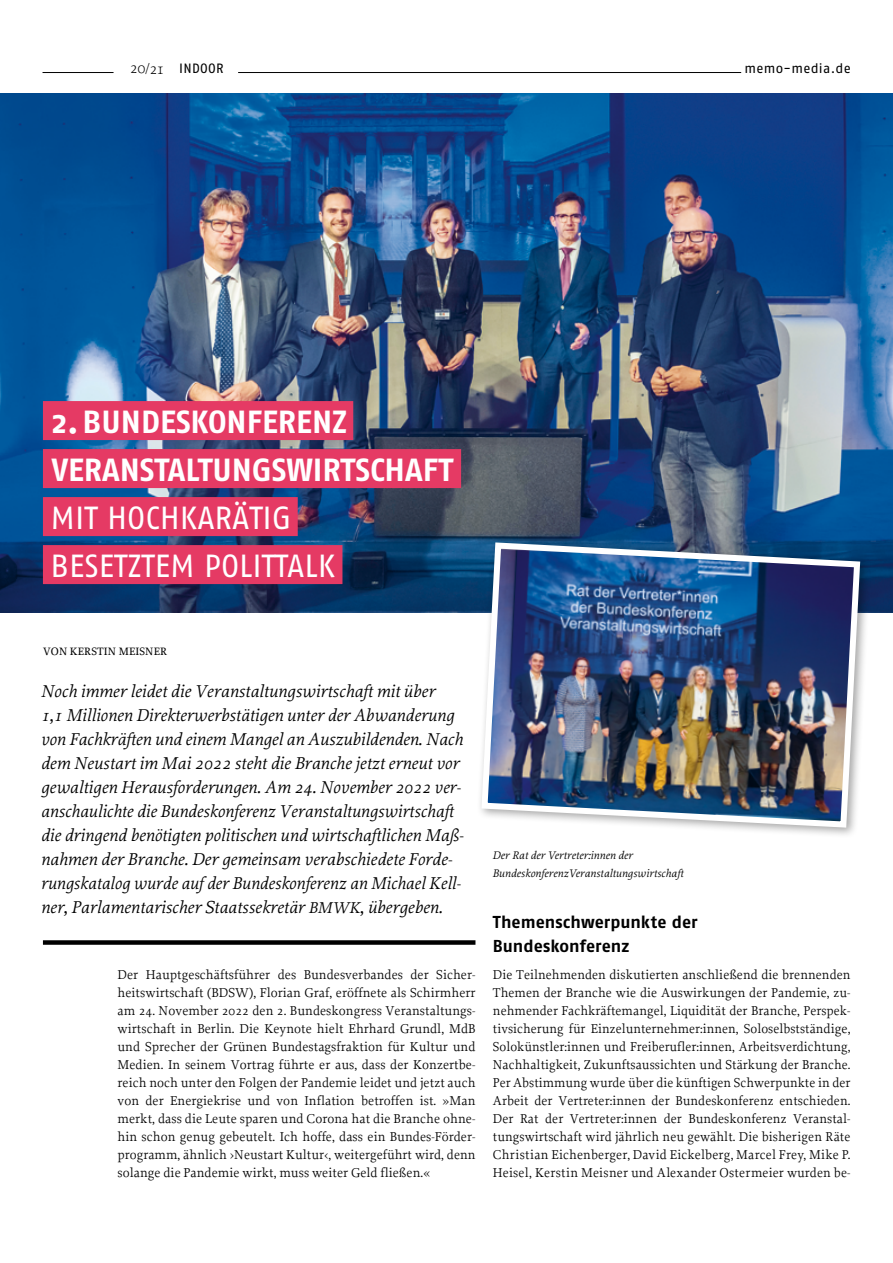
<style>
.page{position:relative;width:893px;height:1263px;background:#fff}
.page>*{position:absolute;margin:0;border:0;box-sizing:border-box;transform-origin:0 0}
.t1{font:700 31.95px/48px "Fago No";color:#fff}
.t2{font:31.95px/48px "Fago No";color:#fff}
.t3{font:italic 18px/24px "Proforma";letter-spacing:.005em;color:#000}
.t4{font:700 17.25px/24px "Fago No";color:#000}
.t5{font:300 16.5px "Proforma";color:#000}
.t6{font:13.5px/18px "Proforma";letter-spacing:.005em;color:#000;text-align:justify}
.t7{font:13.5px "Fago No";letter-spacing:.02em;color:#000}
.t8{font:italic 11.55px/18px "Proforma";letter-spacing:.01em;color:#000}
.t9{font:500 11.25px "Proforma";letter-spacing:.01em;color:#000}
.s1{font-size:16.5px}
</style>
<div class="page">
<img style="left:0;top:94px;width:892px;height:518px">
<div style="left:476px;top:537px;width:395px;height:302px;background:#000;opacity:.35"></div>
<img style="left:478px;top:539px;width:385px;height:292px">
<hr style="left:43px;top:72px;width:71px;height:1px;background:#000">
<hr style="left:238px;top:72px;width:503px;height:1px;background:#000">
<div style="left:43px;top:940px;width:432px;height:5px;background:#000"></div>
<div style="left:43px;top:401px;width:310px;height:39px;background:#e53a64"></div>
<div style="left:43px;top:449px;width:418px;height:39px;background:#e53a64"></div>
<div style="left:43px;top:497px;width:255px;height:39px;background:#e53a64"></div>
<div style="left:43px;top:545px;width:299px;height:39px;background:#e53a64"></div>
<p class="t5" style="left:130px;top:59px;width:37px">20/21</p>
<p class="t7" style="left:745px;top:60px;width:108px">memo-media.de</p>
<p class="t7" style="left:179px;top:60px;width:46px">INDOOR</p>
<h1 class="t1" style="left:52px;top:397px;width:403px">2.BUNDESKONFERENZ<br>VERANSTALTUNGSWIRTSCHAFT</h1>
<h1 class="t2" style="left:51px;top:493px;width:286px">MIT HOCHKARÄTIG<br>BESETZTEM POLITTALK</h1>
<p class="t9" style="left:43px;top:644px;width:125px">VON KERSTIN MEISNER</p>
<p class="t3" style="left:41px;top:678px;width:424px">Noch immer leidet die Veranstaltungswirtschaft mit über<br>1,1 Millionen Direkterwerbstätigen unter der Abwanderung von Fachkräften und einem Mangel an Auszubildenden. Nach dem Neustart im Mai 2022 steht die Branche jetzt erneut vor gewaltigen Herausforderungen. Am 24. November 2022 ver&shy;anschaulichte die Bundeskonferenz Veranstaltungswirtschaft die dringend benötigten politischen und wirtschaftlichen Maß&shy;nahmen der Branche. Der gemeinsam verabschiedete Forde&shy;rungskatalog wurde auf der Bundeskonferenz an Michael Kell&shy;ner, Parlamentarischer Staatssekretär <span class="s1">BMWK</span>, übergeben.</p>
<p class="t6" style="left:118px;top:965px;width:359px">Der Hauptgeschäftsführer des Bundesverbandes der Sicher&shy;heitswirtschaft (BDSW), Florian Graf, eröffnete als Schirmherr am 24. November 2022 den 2. Bundeskongress Veranstaltungs&shy;wirtschaft in Berlin. Die Keynote hielt Ehrhard Grundl, MdB und Sprecher der Grünen Bundestagsfraktion für Kultur und Medien. In seinem Vortrag führte er aus, dass der Konzertbe&shy;reich noch unter den Folgen der Pandemie leidet und jetzt auch von der Energiekrise und von Inflation betroffen ist. »Man merkt, dass die Leute sparen und Corona hat die Branche ohne&shy;hin schon genug gebeutelt. Ich hoffe, dass ein Bundes-Förder&shy;programm, ähnlich ›Neustart Kultur‹, weitergeführt wird, denn solange die Pandemie wirkt, muss weiter Geld fließen.«</p>
<p class="t8" style="left:492px;top:845px;width:192px">Der Rat der Vertreter:innen der<br>BundeskonferenzVeranstaltungswirtschaft</p>
<p class="t4" style="left:493px;top:909px;width:206px">Themenschwerpunkte der<br>Bundeskonferenz</p>
<p class="t6" style="left:493px;top:965px;width:359px">Die Teilnehmenden diskutierten anschließend die brennenden Themen der Branche wie die Auswirkungen der Pandemie, zu&shy;nehmender Fachkräftemangel, Liquidität der Branche, Perspek&shy;tivsicherung für Einzelunternehmer:innen, Soloselbstständige, Solokünstler:innen und Freiberufler:innen, Arbeitsverdichtung, Nachhaltigkeit, Zukunftsaussichten und Stärkung der Branche.<br>Per Abstimmung wurde über die künftigen Schwerpunkte in der Arbeit der Vertreter:innen der Bundeskonferenz entschieden.<br>Der Rat der Vertreter:innen der Bundeskonferenz Veranstal&shy;tungswirtschaft wird jährlich neu gewählt. Die bisherigen Räte Christian Eichenberger, David Eickelberg, Marcel Frey, Mike P.<br>Heisel, Kerstin Meisner und Alexander Ostermeier wurden be-</p>
</div>
